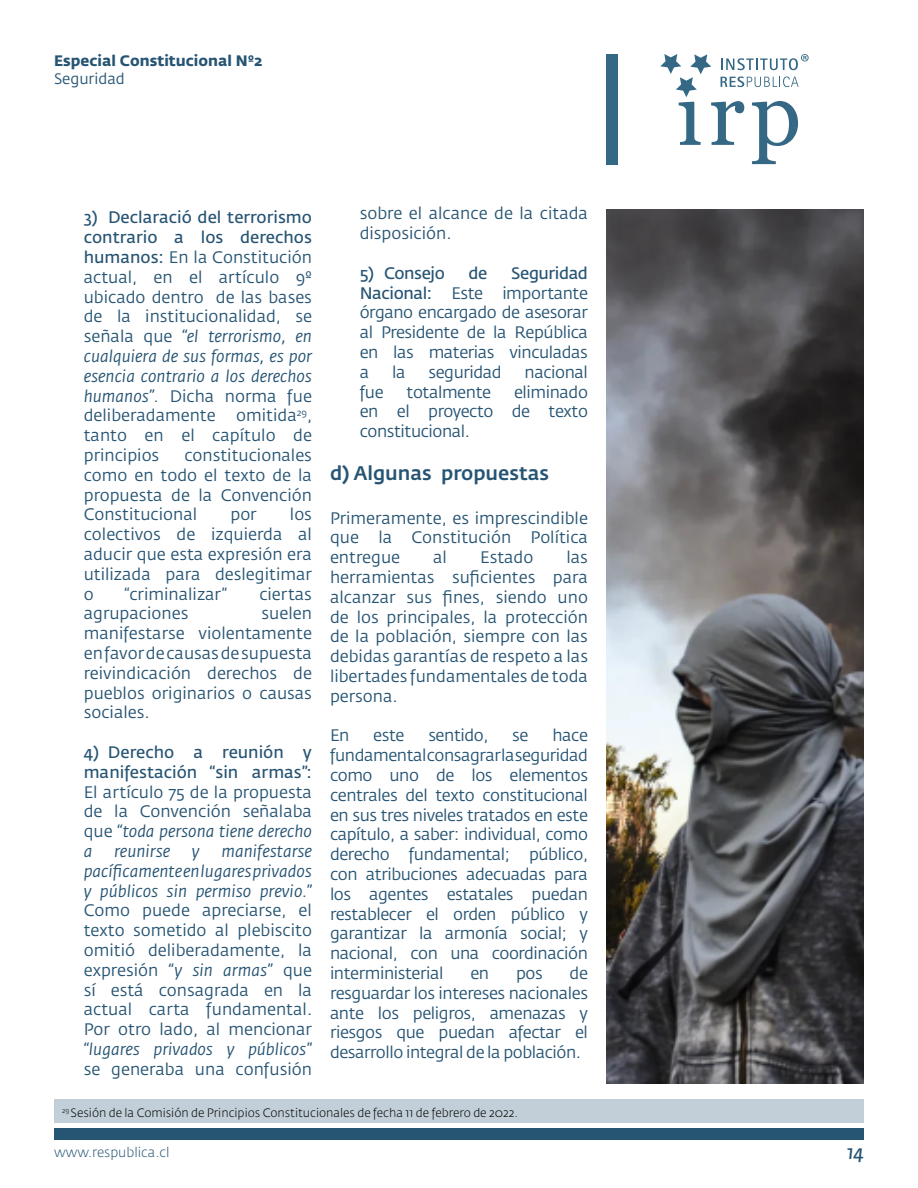
<style>
.page{position:relative;width:918px;height:1188px;background:#fff}
.page>*{position:absolute;margin:0;border:0;box-sizing:border-box;transform-origin:0 0}
.t1{font:500 19.5px "Fedra Sans Std";color:#265473}
.t2{font:italic 19.5px "Fedra Sans Std";color:#265473}
.t3{font:16.5px/19.8px "Fedra Sans Std";color:#265473;text-align:justify}
.t4{font:italic 16.5px/19.8px "Fedra Sans Std";color:#265473;text-align:justify}
.t5{font:16.5px/19.8px "Fedra Sans Std";color:#265473}
.t6{font:16.5px "Fedra Sans Std";letter-spacing:-.025em;color:#265473}
.t7{font:16.5px "Fedra Sans Std";letter-spacing:-.025em;color:#265473}
.t8{font:700 15px "Fedra Sans Std";color:#265473}
.t9{font:15px "Fedra Sans Std";color:#265473}
.t10{font:300 13.5px "Fedra Sans Std";color:#265473}
.t11{font:300 12px "Fedra Sans Std";color:#000}
.s1{font-style:inherit}
.s2{font-style:italic}
</style>
<div class="page">
<div style="left:54px;top:1128px;width:810px;height:12px;background:#265473"></div>
<svg style="left:660px;top:54px;width:149px;height:110px"></svg>
<div style="left:606px;top:54px;width:11px;height:111px;background:#346885"></div>
<div style="left:54px;top:1099px;width:810px;height:24px;background:#c2cfd8"></div>
<img style="left:606px;top:210px;width:258px;height:874px">
<p class="t8" style="left:54px;top:51px;width:210px">Especial Constitucional Nº2</p>
<p class="t9" style="left:54px;top:69px;width:72px">Seguridad</p>
<p class="t3" style="left:360px;top:204px;width:230px">sobre el alcance de la citada disposición.</p>
<p class="t7" style="left:360px;top:263px;width:87px">5) Consejo</p>
<p class="t5" style="left:469px;top:263px;width:20px">de</p>
<p class="t3" style="left:84px;top:208px;width:230px"><span class="s1">3) Declaració del terrorismo contrario a los derechos humanos:</span> En la Constitución actual, en el artículo 9º ubicado dentro de las bases de la institucionalidad, se señala que <span class="s2">“el terrorismo, en cualquiera de sus formas, es por esencia contrario a los derechos humanos”.</span> Dicha norma fue deliberadamente omitida<sup>29</sup>, tanto en el capítulo de principios</p>
<p class="t3" style="left:360px;top:263px;width:230px;text-indent:152px"><span class="s1">Seguridad Nacional:</span> Este importante órgano encargado de asesorar al Presidente de la República en las materias vinculadas a</p>
<p class="t3" style="left:392px;top:362px;width:15px">la</p>
<p class="t6" style="left:428px;top:362px;width:75px">seguridad</p>
<p class="t6" style="left:525px;top:362px;width:65px">nacional</p>
<p class="t3" style="left:360px;top:382px;width:230px;text-indent:154px">eliminado en el proyecto de texto constitucional.</p>
<p class="t1" style="left:330px;top:461px;width:221px">d) Algunas propuestas</p>
<p class="t3" style="left:330px;top:508px;width:260px">Primeramente, es imprescindible que la Constitución Política entregue</p>
<p class="t3" style="left:360px;top:382px;width:25px">fue</p>
<p class="t6" style="left:407px;top:382px;width:86px">totalmente</p>
<p class="t3" style="left:84px;top:445px;width:230px;text-indent:101px">constitucionales como en todo el texto de la propuesta de la Convención Constitucional</p>
<p class="t3" style="left:84px;top:505px;width:230px;text-indent:206px">los colectivos de izquierda al aducir que esta expresión era utilizada para deslegitimar o</p>
<p class="t3" style="left:230px;top:505px;width:28px">por</p>
<p class="t3" style="left:330px;top:548px;width:260px;text-indent:237px">las herramientas suficientes para alcanzar sus fines, siendo uno de los principales, la protección de la población, siempre con las debidas garantías de respeto a las libertades fundamentales de toda persona.</p>
<p class="t3" style="left:330px;top:726px;width:21px">En</p>
<p class="t3" style="left:373px;top:726px;width:33px">este</p>
<p class="t6" style="left:428px;top:725px;width:62px">sentido,</p>
<p class="t3" style="left:512px;top:726px;width:18px">se</p>
<p class="t3" style="left:433px;top:548px;width:15px">al</p>
<p class="t3" style="left:480px;top:548px;width:55px">Estado</p>
<p class="t3" style="left:124px;top:584px;width:104px">“criminalizar”</p>
<p class="t3" style="left:259px;top:584px;width:54px">ciertas</p>
<p class="t3" style="left:84px;top:604px;width:106px">agrupaciones</p>
<p class="t3" style="left:84px;top:604px;width:230px;text-indent:178px">suelen manifestarse violentamente en favor de causas de supuesta reivindicación derechos de pueblos originarios o causas sociales.</p>
<p class="t5" style="left:84px;top:742px;width:230px">4) Derecho a reunión y manifestación “sin armas”:</p>
<p class="t3" style="left:84px;top:782px;width:230px">El artículo 75 de la propuesta de la Convención señalaba que <span class="s2">“toda persona tiene derecho a</span></p>
<p class="t3" style="left:330px;top:726px;width:260px;text-indent:222px">hace fundamental consagrar la seguridad como uno de los elementos centrales del texto constitucional en sus tres niveles tratados en este capítulo, a saber: individual, como derecho fundamental; público, con atribuciones adecuadas para los agentes estatales puedan restablecer el orden público y garantizar la armonía social; y nacional, con una coordinación interministerial</p>
<p class="t4" style="left:84px;top:841px;width:230px;text-indent:138px">manifestarse pacíficamente en lugares privados y públicos sin permiso previo.”</p>
<p class="t3" style="left:84px;top:901px;width:230px">Como puede apreciarse, el texto sometido al plebiscito omitió deliberadamente, la expresión <span class="s2">“y sin armas”</span> que sí está consagrada en la actual carta fundamental.<br>Por otro lado, al mencionar</p>
<p class="t4" style="left:84px;top:1039px;width:230px">“lugares privados y públicos”</p>
<p class="t3" style="left:84px;top:1059px;width:230px">se generaba una confusión</p>
<p class="t11" style="left:62px;top:1105px;width:458px"><sup>29</sup> Sesión de la Comisión de Principios Constitucionales de fecha 11 de febrero de 2022.</p>
<p class="t4" style="left:114px;top:841px;width:57px">reunirse</p>
<p class="t4" style="left:192px;top:841px;width:9px">y</p>
<p class="t3" style="left:330px;top:963px;width:260px;text-indent:240px">de resguardar los intereses nacionales ante los peligros, amenazas y riesgos que puedan afectar el desarrollo integral de la población.</p>
<p class="t3" style="left:470px;top:963px;width:20px">en</p>
<p class="t3" style="left:516px;top:963px;width:28px">pos</p>
<p class="t10" style="left:54px;top:1144px;width:117px">www.respublica.cl</p>
<p class="t2" style="left:847px;top:1140px;width:18px">14</p>
</div>
